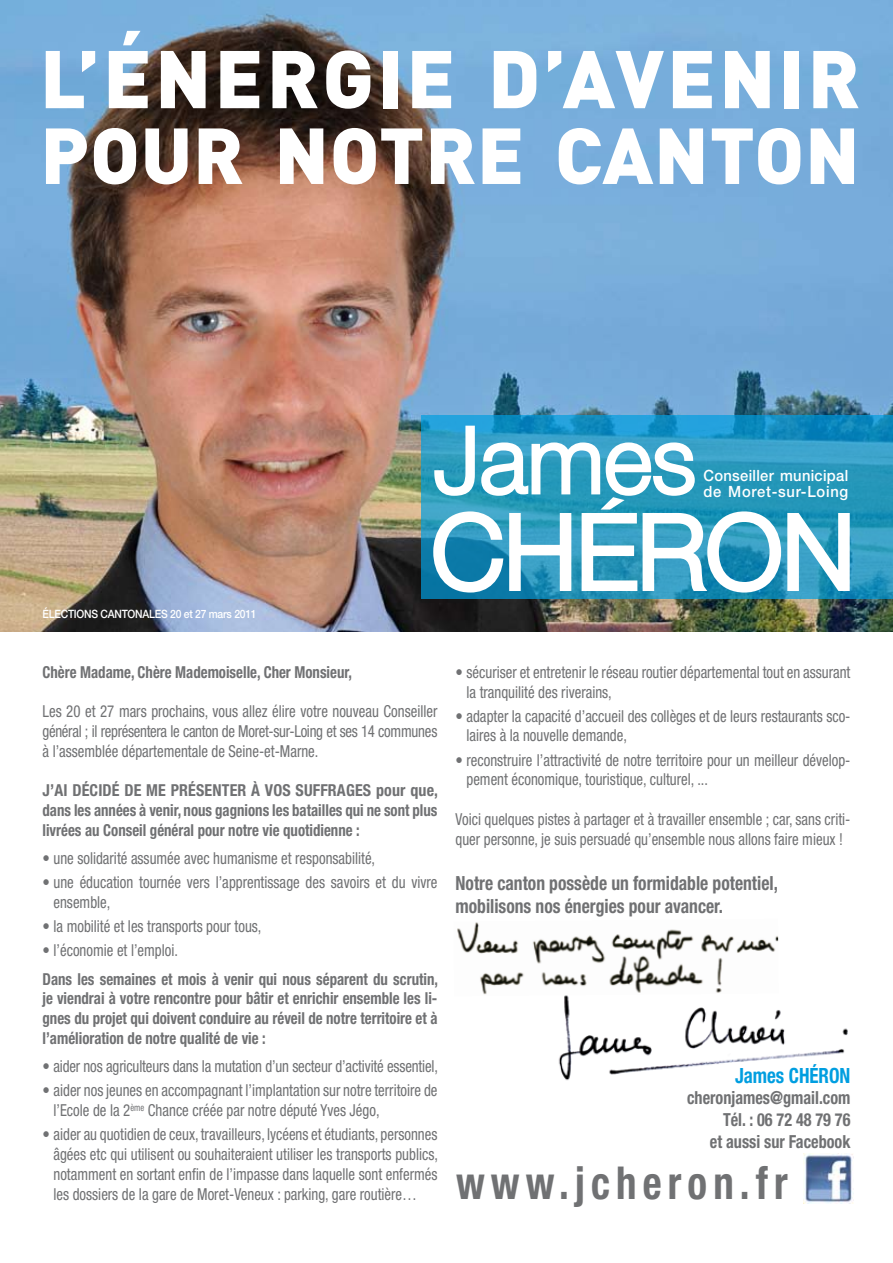
<style>
.page{position:relative;width:893px;height:1263px;background:#fff}
.page>*{position:absolute;margin:0;border:0;box-sizing:border-box;transform-origin:0 0}
.t1{font:900 80.4px "DIN Pro";letter-spacing:.04em;color:#fff}
.t2{font:900 78px "DIN Pro";letter-spacing:.01em;color:#fff}
.t3{font:700 condensed 45.45px "Helvetica Neue";letter-spacing:.15em;color:#707173;scale:.9 1}
.t4{font:700 condensed 21px "Helvetica Neue";color:#009ee0;scale:.9 1}
.t5{font:700 condensed 19.5px/23.4px "Helvetica Neue";color:#707173;scale:.9 1}
.t6{font:700 condensed 18px/21.6px "Helvetica Neue";color:#707173;text-align:right;scale:.9 1}
.t7{font:condensed 16.5px/19.8px "Helvetica Neue";color:#707173;scale:.9 1}
.t8{font:700 condensed 16.5px/19.8px "Helvetica Neue";color:#707173;text-align:justify;scale:.9 1}
.t9{font:700 condensed 16.5px/19.8px "Helvetica Neue";color:#707173;text-align:justify}
.t10{font:500 15.45px/15.9px "Helvetica Neue";letter-spacing:.02em;color:#fff;scale:.95 1}
.t11{font:500 11.55px "Helvetica Neue";letter-spacing:-.025em;color:#fff;scale:.9 1}
</style>
<div class="page">
<img style="left:558px;top:996px;width:290px;height:85px">
<img style="left:0;top:0;width:893px;height:631px">
<img style="left:804px;top:1153px;width:49px;height:50px">
<svg style="left:421px;top:415px;width:472px;height:184px;background:#2093bf"></svg>
<svg style="left:431px;top:424px;width:421px;height:171px"></svg>
<img style="left:457px;top:922px;width:322px;height:74px">
<h1 class="t1" style="left:40px;top:24px;width:821px">L’ÉNERGIE D’AVENIR</h1>
<h2 class="t2" style="left:40px;top:103px;width:810px">POUR NOTRE CANTON</h2>
<p class="t10" style="left:703px;top:467px;width:154px">Conseiller municipal de Moret-sur-Loing</p>
<p class="t11" style="left:43px;top:607px;width:239px">ÉLECTIONS CANTONALES 20 et 27 mars 2011</p>
<p class="t8" style="left:43px;top:662px;width:345px">Chère Madame, Chère Mademoiselle, Cher Monsieur,</p>
<p class="t7" style="left:43px;top:701px;width:440px;text-align:justify">Les 20 et 27 mars prochains, vous allez élire votre nouveau Conseiller général ; il représentera le canton de Moret-sur-Loing et ses 14 communes à l’assemblée départementale de Seine-et-Marne.</p>
<p class="t9" style="left:43px;top:780px;width:397px">J’AI DÉCIDÉ DE ME PRÉSENTER À VOS SUFFRAGES pour que, dans les années à venir, nous gagnions les batailles qui ne sont plus livrées au Conseil général pour notre vie quotidienne :</p>
<p class="t7" style="left:43px;top:848px;width:371px">• une solidarité assumée avec humanisme et responsabilité,</p>
<p class="t7" style="left:54px;top:872px;width:428px;text-indent:-11px">• une éducation tournée vers l’apprentissage des savoirs et du vivre ensemble,</p>
<p class="t7" style="left:43px;top:916px;width:245px">• la mobilité et les transports pour tous,</p>
<p class="t7" style="left:43px;top:940px;width:152px">• l’économie et l’emploi.</p>
<p class="t8" style="left:43px;top:969px;width:441px">Dans les semaines et mois à venir qui nous séparent du scrutin, je viendrai à votre rencontre pour bâtir et enrichir ensemble les li&shy;gnes du projet qui doivent conduire au réveil de notre territoire et à l’amélioration de notre qualité de vie :</p>
<p class="t7" style="left:43px;top:1056px;width:441px">• aider nos agriculteurs dans la mutation d’un secteur d’activité essentiel,</p>
<p class="t7" style="left:54px;top:1080px;width:428px;text-indent:-11px">• aider nos jeunes en accompagnant l’implantation sur notre territoire de l’Ecole de la 2<sup>ème</sup> Chance créée par notre député Yves Jégo,</p>
<p class="t7" style="left:54px;top:1124px;width:429px;text-align:justify;text-indent:-11px">• aider au quotidien de ceux, travailleurs, lycéens et étudiants, personnes âgées etc qui utilisent ou souhaiteraient utiliser les transports publics, notamment en sortant enfin de l’impasse dans laquelle sont enfermés les dossiers de la gare de Moret-Veneux : parking, gare routière…</p>
<p class="t7" style="left:466px;top:662px;width:428px;text-indent:-11px">• sécuriser et entretenir le réseau routier départemental tout en assurant la tranquilité des riverains,</p>
<p class="t7" style="left:466px;top:706px;width:428px;text-indent:-11px">• adapter la capacité d’accueil des collèges et de leurs restaurants sco&shy;laires à la nouvelle demande,</p>
<p class="t7" style="left:466px;top:750px;width:428px;text-indent:-11px">• reconstruire l’attractivité de notre territoire pour un meilleur dévelop&shy;pement économique, touristique, culturel, ...</p>
<p class="t7" style="left:455px;top:809px;width:440px">Voici quelques pistes à partager et à travailler ensemble ; car, sans criti&shy;quer personne, je suis persuadé qu’ensemble nous allons faire mieux !</p>
<p class="t5" style="left:455px;top:871px;width:360px">Notre canton possède un formidable potentiel, mobilisons nos énergies pour avancer.</p>
<p class="t4" style="left:735px;top:1063px;width:130px">James CHÉRON</p>
<p class="t6" style="left:687px;top:1087px;width:183px">cheronjames@gmail.com<br>Tél. : 06 72 48 79 76<br>et aussi sur Facebook</p>
<h3 class="t3" style="left:456px;top:1155px;width:370px">www.jcheron.fr</h3>
</div>
